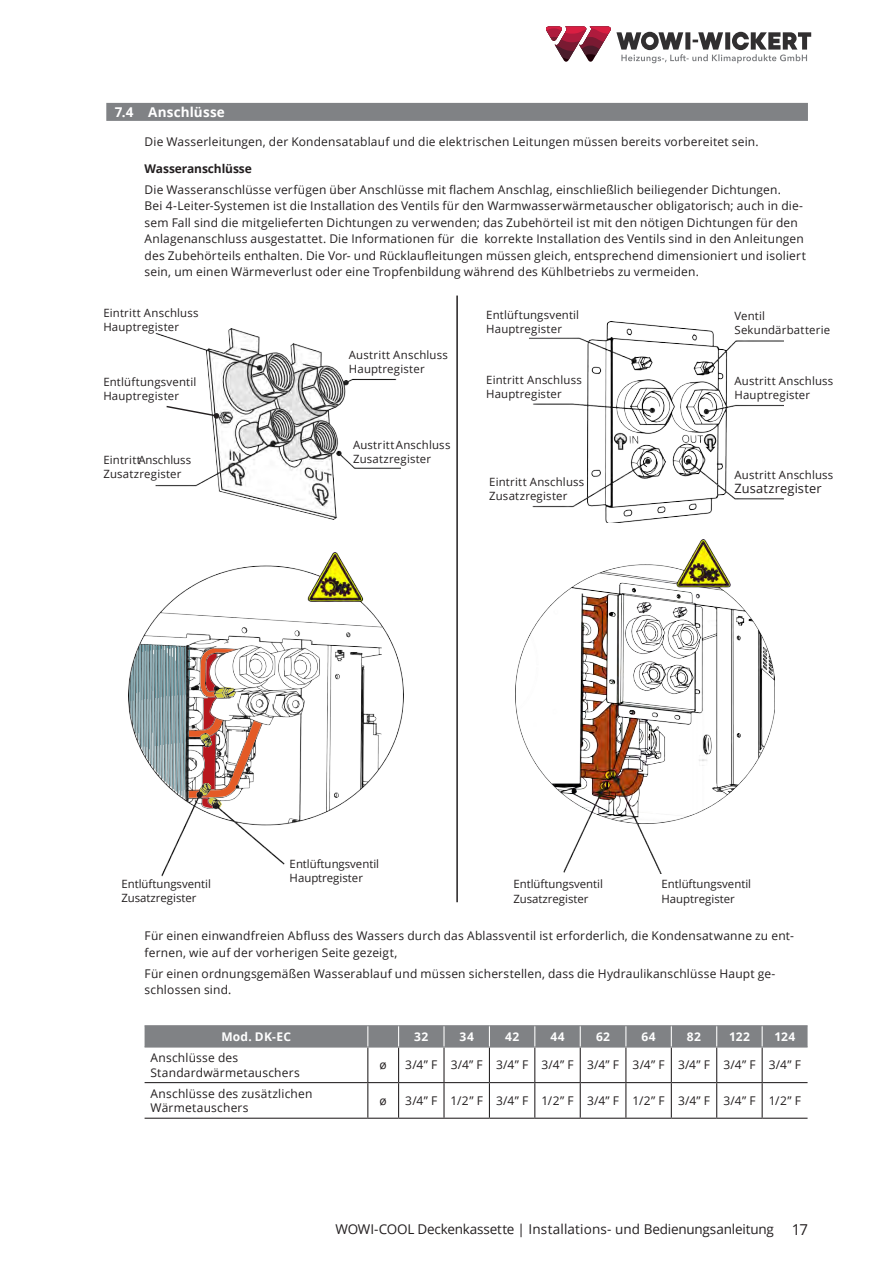
<style>
.page{position:relative;width:893px;height:1263px;background:#fff}
.page>*{position:absolute;margin:0;border:0;box-sizing:border-box;transform-origin:0 0}
.t1{font:13.5px "Open Sans";letter-spacing:-.01em;color:#231f20}
.t2{font:700 13.5px "Open Sans";letter-spacing:.015em;color:#fff}
.t3{font:12.9px "Open Sans";letter-spacing:.01em;color:#231f20}
.t4{font:12px/16.5px "Open Sans";letter-spacing:.015em;color:#231f20}
.t5{font:700 12px "Open Sans";letter-spacing:.03em;color:#fff}
.t6{font:700 12px "Open Sans";letter-spacing:-.005em;color:#231f20}
.t7{font:11.4px/14.2px "Open Sans";letter-spacing:.01em;color:#231f20}
.s1{font-size:15px}
</style>
<div class="page">
<img style="left:155px;top:328px;width:245px;height:191px">
<svg style="left:165px;top:405px;width:54px;height:14px"></svg>
<img style="left:530px;top:322px;width:254px;height:201px">
<img style="left:129px;top:553px;width:275px;height:323px">
<img style="left:516px;top:540px;width:258px;height:334px">
<svg style="left:546px;top:27px;width:265px;height:36px"></svg>
<div style="left:106px;top:103px;width:702px;height:18px;background:#808285"></div>
<hr style="left:367px;top:1047px;width:1px;height:35px;background:#231f20">
<hr style="left:398px;top:1047px;width:1px;height:35px;background:#231f20">
<hr style="left:443px;top:1047px;width:2px;height:35px;background:#231f20">
<hr style="left:489px;top:1047px;width:1px;height:35px;background:#231f20">
<hr style="left:534px;top:1047px;width:1px;height:35px;background:#231f20">
<hr style="left:580px;top:1047px;width:1px;height:35px;background:#231f20">
<hr style="left:625px;top:1047px;width:1px;height:35px;background:#231f20">
<hr style="left:671px;top:1047px;width:1px;height:35px;background:#231f20">
<hr style="left:716px;top:1047px;width:1px;height:35px;background:#231f20">
<hr style="left:762px;top:1047px;width:1px;height:35px;background:#231f20">
<hr style="left:145px;top:1082px;width:223px;height:1px;background:#231f20">
<hr style="left:368px;top:1082px;width:31px;height:1px;background:#231f20">
<hr style="left:367px;top:1083px;width:1px;height:35px;background:#231f20">
<hr style="left:399px;top:1082px;width:45px;height:1px;background:#231f20">
<hr style="left:398px;top:1083px;width:1px;height:35px;background:#231f20">
<hr style="left:444px;top:1082px;width:45px;height:1px;background:#231f20">
<hr style="left:443px;top:1083px;width:2px;height:35px;background:#231f20">
<hr style="left:489px;top:1082px;width:46px;height:1px;background:#231f20">
<hr style="left:489px;top:1083px;width:1px;height:35px;background:#231f20">
<hr style="left:535px;top:1082px;width:45px;height:1px;background:#231f20">
<hr style="left:534px;top:1083px;width:1px;height:35px;background:#231f20">
<hr style="left:580px;top:1082px;width:46px;height:1px;background:#231f20">
<hr style="left:580px;top:1083px;width:1px;height:35px;background:#231f20">
<hr style="left:626px;top:1082px;width:45px;height:1px;background:#231f20">
<hr style="left:625px;top:1083px;width:1px;height:35px;background:#231f20">
<hr style="left:671px;top:1082px;width:46px;height:1px;background:#231f20">
<hr style="left:671px;top:1083px;width:1px;height:35px;background:#231f20">
<hr style="left:717px;top:1082px;width:45px;height:1px;background:#231f20">
<hr style="left:716px;top:1083px;width:1px;height:35px;background:#231f20">
<hr style="left:762px;top:1082px;width:45px;height:1px;background:#231f20">
<hr style="left:762px;top:1083px;width:1px;height:35px;background:#231f20">
<hr style="left:145px;top:1118px;width:223px;height:1px;background:#231f20">
<hr style="left:368px;top:1118px;width:31px;height:1px;background:#231f20">
<hr style="left:399px;top:1118px;width:45px;height:1px;background:#231f20">
<hr style="left:444px;top:1118px;width:45px;height:1px;background:#231f20">
<hr style="left:489px;top:1118px;width:46px;height:1px;background:#231f20">
<hr style="left:535px;top:1118px;width:45px;height:1px;background:#231f20">
<hr style="left:580px;top:1118px;width:46px;height:1px;background:#231f20">
<hr style="left:626px;top:1118px;width:45px;height:1px;background:#231f20">
<hr style="left:671px;top:1118px;width:46px;height:1px;background:#231f20">
<hr style="left:717px;top:1118px;width:45px;height:1px;background:#231f20">
<hr style="left:762px;top:1118px;width:45px;height:1px;background:#231f20">
<hr style="left:145px;top:1025px;width:223px;height:1px;background:#808285">
<hr style="left:368px;top:1025px;width:31px;height:1px;background:#808285">
<hr style="left:399px;top:1025px;width:45px;height:1px;background:#808285">
<hr style="left:444px;top:1025px;width:45px;height:1px;background:#808285">
<hr style="left:489px;top:1025px;width:46px;height:1px;background:#808285">
<hr style="left:535px;top:1025px;width:45px;height:1px;background:#808285">
<hr style="left:580px;top:1025px;width:46px;height:1px;background:#808285">
<hr style="left:626px;top:1025px;width:45px;height:1px;background:#808285">
<hr style="left:671px;top:1025px;width:46px;height:1px;background:#808285">
<hr style="left:717px;top:1025px;width:45px;height:1px;background:#808285">
<hr style="left:762px;top:1025px;width:45px;height:1px;background:#808285">
<div style="left:145px;top:1026px;width:662px;height:21px;background:#808285"></div>
<hr style="left:456px;top:296px;width:2px;height:606px;background:#231f20">
<p class="t2" style="left:115px;top:102px;width:112px">7.4 Anschlüsse</p>
<p class="t4" style="left:145px;top:133px;width:616px">Die Wasserleitungen, der Kondensatablauf und die elektrischen Leitungen müssen bereits vorbereitet sein.</p>
<p class="t6" style="left:145px;top:160px;width:109px">Wasseranschlüsse</p>
<p class="t4" style="left:145px;top:181px;width:663px">Die Wasseranschlüsse verfügen über Anschlüsse mit flachem Anschlag, einschließlich beiliegender Dichtungen.<br>Bei 4-Leiter-Systemen ist die Installation des Ventils für den Warmwasserwärmetauscher obligatorisch; auch in die&shy;sem Fall sind die mitgelieferten Dichtungen zu verwenden; das Zubehörteil ist mit den nötigen Dichtungen für den Anlagenanschluss ausgestattet. Die Informationen für die korrekte Installation des Ventils sind in den Anleitungen des Zubehörteils enthalten. Die Vor- und Rücklaufleitungen müssen gleich, entsprechend dimensioniert und isoliert sein, um einen Wärmeverlust oder eine Tropfenbildung während des Kühlbetriebs zu vermeiden.</p>
<p class="t7" style="left:103px;top:305px;width:97px">Eintritt Anschluss<br>Hauptregister</p>
<p class="t7" style="left:103px;top:374px;width:94px">Entlüftungsventil<br>Hauptregister</p>
<p class="t7" style="left:103px;top:453px;width:89px">EintrittAnschluss<br>Zusatzregister</p>
<p class="t7" style="left:349px;top:347px;width:100px">Austritt Anschluss<br>Hauptregister</p>
<p class="t7" style="left:353px;top:437px;width:99px">AustrittAnschluss<br>Zusatzregister</p>
<p class="t7" style="left:486px;top:308px;width:94px">Entlüftungsventil<br>Hauptregister</p>
<p class="t7" style="left:486px;top:372px;width:97px">Eintritt Anschluss<br>Hauptregister</p>
<p class="t7" style="left:489px;top:474px;width:97px">Eintritt Anschluss<br>Zusatzregister</p>
<p class="t7" style="left:734px;top:308px;width:97px">Ventil<br>Sekundärbatterie</p>
<p class="t7" style="left:734px;top:373px;width:100px">Austritt Anschluss<br>Hauptregister</p>
<p class="t7" style="left:734px;top:468px;width:100px">Austritt Anschluss</p>
<p class="t3" style="left:734px;top:480px;width:89px">Zusatzregister</p>
<p class="t7" style="left:121px;top:876px;width:91px">Entlüftungsventil<br>Zusatzregister</p>
<p class="t7" style="left:290px;top:856px;width:91px">Entlüftungsventil<br>Hauptregister</p>
<p class="t7" style="left:513px;top:877px;width:91px">Entlüftungsventil<br>Zusatzregister</p>
<p class="t7" style="left:661px;top:877px;width:91px">Entlüftungsventil<br>Hauptregister</p>
<p class="t4" style="left:145px;top:927px;width:651px">Für einen einwandfreien Abfluss des Wassers durch das Ablassventil ist erforderlich, die Kondensatwanne zu ent&shy;fernen, wie auf der vorherigen Seite gezeigt,</p>
<p class="t4" style="left:145px;top:965px;width:632px">Für einen ordnungsgemäßen Wasserablauf und müssen sicherstellen, dass die Hydraulikanschlüsse Haupt ge&shy;schlossen sind.</p>
<p class="t5" style="left:221px;top:1028px;width:71px">Mod. DK-EC</p>
<p class="t5" style="left:414px;top:1028px;width:16px">32</p>
<p class="t5" style="left:460px;top:1028px;width:16px">34</p>
<p class="t5" style="left:505px;top:1028px;width:16px">42</p>
<p class="t5" style="left:550px;top:1028px;width:16px">44</p>
<p class="t5" style="left:596px;top:1028px;width:16px">62</p>
<p class="t5" style="left:641px;top:1028px;width:16px">64</p>
<p class="t5" style="left:687px;top:1028px;width:16px">82</p>
<p class="t5" style="left:729px;top:1028px;width:22px">122</p>
<p class="t5" style="left:774px;top:1028px;width:22px">124</p>
<p class="t4" style="left:151px;top:1050px;width:151px;line-height:14.4px">Anschlüsse des<br>Standardwärmetauschers</p>
<p class="t4" style="left:380px;top:1056px;width:9px">ø</p>
<p class="t4" style="left:405px;top:1056px;width:397px">3/4” F 3/4” F 3/4” F 3/4” F 3/4” F 3/4” F 3/4” F 3/4” F 3/4” F</p>
<p class="t4" style="left:151px;top:1086px;width:163px;line-height:14.4px">Anschlüsse des zusätzlichen<br>Wärmetauschers</p>
<p class="t4" style="left:380px;top:1092px;width:9px">ø</p>
<p class="t4" style="left:405px;top:1092px;width:397px">3/4” F 1/2” F 3/4” F 1/2” F 3/4” F 1/2” F 3/4” F 3/4” F 1/2” F</p>
<p class="t1" style="left:335px;top:1219px;width:474px">WOWI-COOL Deckenkassette | Installations- und Bedienungsanleitung <span class="s1">17</span></p>
</div>
